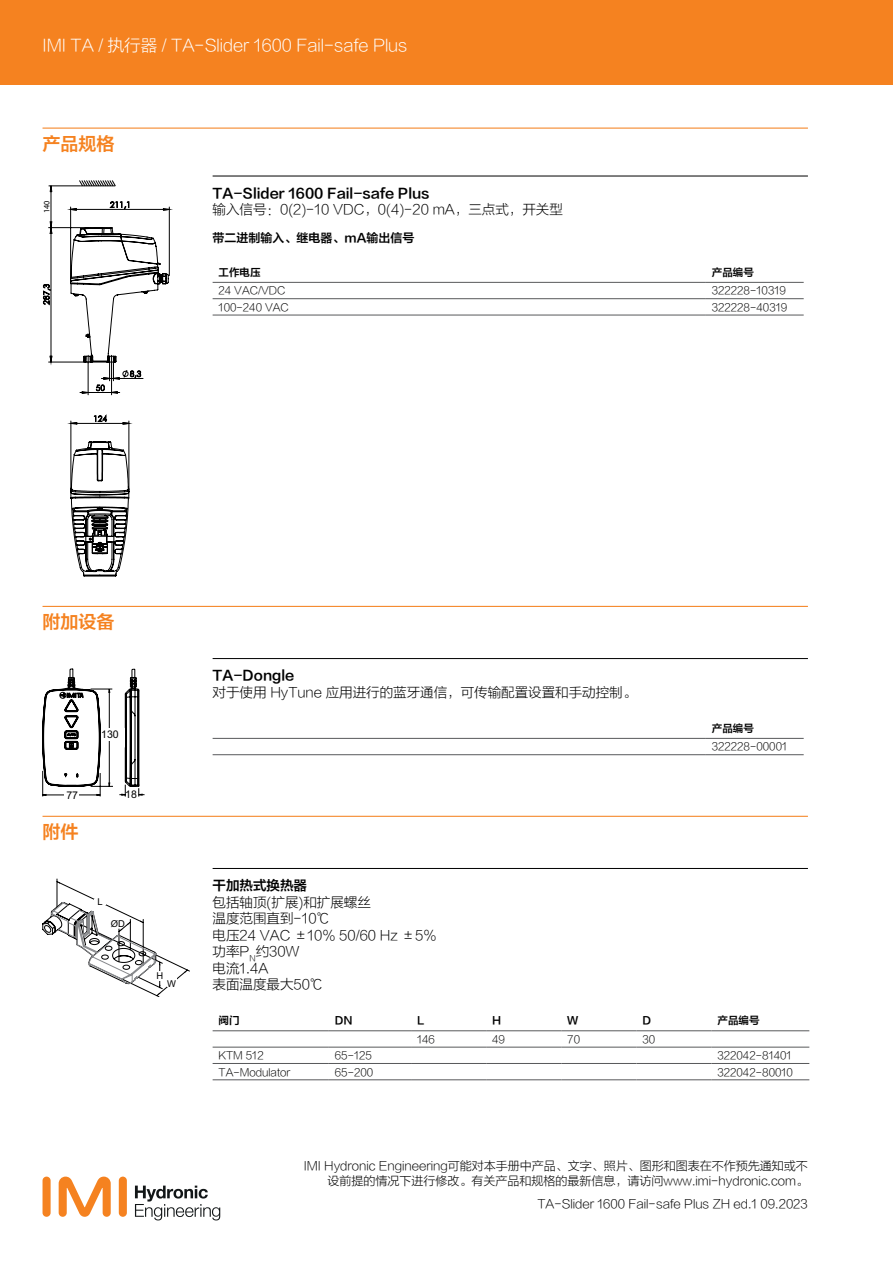
<style>
.page{position:relative;width:893px;height:1263px;background:#fff}
.page>*{position:absolute;margin:0;border:0;box-sizing:border-box;transform-origin:0 0}
.t1{font:18px "FZLTZCHJW GB1 0";color:#f58220}
.t2{font:16.5px "FZLTXHJW GB1 0";color:#fff}
.t3{font:13.5px/16.5px "FZLTXHJW GB1 0";color:#000}
.t4{font:13.5px "FZLTZCHJW GB1 0";color:#000}
.t5{font:12px/15px "FZLTXHJW GB1 0";color:#000;text-align:right}
.t6{font:12px "FZLTZCHJW GB1 0";color:#000}
.t7{font:10.65px "Arial";color:#000}
.t8{font:10.5px "FZLTXHJW GB1 0";color:#000}
.t9{font:10.5px "FZLTZCHJW GB1 0";color:#000}
.t10{font:9.45px "Arial";color:#000}
.t11{font:8.25px "Myriad Pro";color:#000}
.s1{font-family:"FZ Lan Ting Hei S EL GB"}
</style>
<div class="page">
<div style="left:0;top:0;width:893px;height:85px;background:#f58220"></div>
<div style="left:119px;top:1176px;width:8px;height:41px;background:#f58220;border-radius:4px"></div>
<div style="left:43px;top:1176px;width:8px;height:41px;background:#f58220;border-radius:4px"></div>
<svg style="left:59px;top:1176px;width:52px;height:41px"></svg>
<svg style="left:135px;top:1185px;width:85px;height:35px"></svg>
<hr style="left:43px;top:128px;width:765px;height:1px;background:#f58220">
<hr style="left:213px;top:176px;width:595px;height:1px;background:#000">
<hr style="left:43px;top:606px;width:765px;height:1px;background:#f58220">
<hr style="left:213px;top:658px;width:595px;height:1px;background:#000">
<hr style="left:213px;top:282px;width:493px;height:1px;background:#58595b">
<hr style="left:706px;top:282px;width:98px;height:1px;background:#58595b">
<hr style="left:213px;top:298px;width:493px;height:1px;background:#58595b">
<hr style="left:213px;top:315px;width:493px;height:1px;background:#58595b">
<hr style="left:706px;top:298px;width:98px;height:1px;background:#58595b">
<hr style="left:706px;top:315px;width:98px;height:1px;background:#58595b">
<hr style="left:43px;top:816px;width:765px;height:1px;background:#f58220">
<hr style="left:213px;top:868px;width:595px;height:1px;background:#000">
<hr style="left:213px;top:738px;width:493px;height:1px;background:#58595b">
<hr style="left:213px;top:754px;width:493px;height:1px;background:#58595b">
<hr style="left:706px;top:738px;width:98px;height:1px;background:#58595b">
<hr style="left:706px;top:754px;width:98px;height:1px;background:#58595b">
<hr style="left:213px;top:1030px;width:116px;height:1px;background:#58595b">
<hr style="left:329px;top:1030px;width:82px;height:1px;background:#58595b">
<hr style="left:411px;top:1030px;width:75px;height:1px;background:#58595b">
<hr style="left:486px;top:1030px;width:75px;height:1px;background:#58595b">
<hr style="left:561px;top:1030px;width:75px;height:1px;background:#58595b">
<hr style="left:636px;top:1030px;width:75px;height:1px;background:#58595b">
<hr style="left:711px;top:1030px;width:98px;height:1px;background:#58595b">
<hr style="left:213px;top:1047px;width:116px;height:1px;background:#58595b">
<hr style="left:329px;top:1047px;width:82px;height:1px;background:#58595b">
<hr style="left:411px;top:1047px;width:75px;height:1px;background:#58595b">
<hr style="left:486px;top:1047px;width:75px;height:1px;background:#58595b">
<hr style="left:561px;top:1047px;width:75px;height:1px;background:#58595b">
<hr style="left:636px;top:1047px;width:75px;height:1px;background:#58595b">
<hr style="left:711px;top:1047px;width:98px;height:1px;background:#58595b">
<hr style="left:213px;top:1063px;width:116px;height:1px;background:#58595b">
<hr style="left:213px;top:1079px;width:116px;height:1px;background:#58595b">
<hr style="left:329px;top:1063px;width:82px;height:1px;background:#58595b">
<hr style="left:329px;top:1079px;width:82px;height:1px;background:#58595b">
<hr style="left:411px;top:1063px;width:75px;height:1px;background:#58595b">
<hr style="left:411px;top:1079px;width:75px;height:1px;background:#58595b">
<hr style="left:486px;top:1063px;width:75px;height:1px;background:#58595b">
<hr style="left:486px;top:1079px;width:75px;height:1px;background:#58595b">
<hr style="left:561px;top:1063px;width:75px;height:1px;background:#58595b">
<hr style="left:561px;top:1079px;width:75px;height:1px;background:#58595b">
<hr style="left:636px;top:1063px;width:75px;height:1px;background:#58595b">
<hr style="left:636px;top:1079px;width:75px;height:1px;background:#58595b">
<hr style="left:711px;top:1063px;width:98px;height:1px;background:#58595b">
<hr style="left:711px;top:1079px;width:98px;height:1px;background:#58595b">
<hr style="left:169px;top:207px;width:1px;height:69px;background:#000">
<svg style="left:43px;top:180px;width:126px;height:396px"></svg>
<svg style="left:43px;top:669px;width:102px;height:128px"></svg>
<svg style="left:43px;top:879px;width:147px;height:118px"></svg>
<div style="left:94px;top:899px;width:12px;height:6px;background:#fff"></div>
<div style="left:156px;top:971px;width:8px;height:10px;background:#fff"></div>
<div style="left:167px;top:977px;width:10px;height:10px;background:#fff"></div>
<h2 class="t2" style="left:43px;top:37px;width:367px">IMI TA / 执行器 / TA-Slider 1600 Fail-safe Plus</h2>
<h1 class="t1" style="left:43px;top:134px;width:73px">产品规格</h1>
<p class="t11" style="left:42px;top:213px;width:14px;rotate:-90deg">140</p>
<p class="t4" style="left:213px;top:186px;width:219px">TA-Slider 1600 Fail-safe Plus</p>
<p class="t3" style="left:213px;top:202px;width:352px">输入信号：0(2)-10 VDC，0(4)-20 mA，三点式，开关型</p>
<p class="t6" style="left:213px;top:231px;width:203px">带二进制输入、继电器、mA输出信号</p>
<p class="t9" style="left:219px;top:267px;width:43px">工作电压</p>
<p class="t9" style="left:712px;top:267px;width:43px">产品编号</p>
<p class="t8" style="left:219px;top:285px;width:68px">24 VAC/VDC</p>
<p class="t8" style="left:712px;top:285px;width:75px">322228-10319</p>
<p class="t8" style="left:219px;top:302px;width:72px">100-240 VAC</p>
<p class="t8" style="left:712px;top:302px;width:77px">322228-40319</p>
<h1 class="t1" style="left:43px;top:612px;width:73px">附加设备</h1>
<p class="t7" style="left:66px;top:788px;width:13px">77</p>
<h1 class="t1" style="left:43px;top:822px;width:37px">附件</h1>
<p class="t7" style="left:101px;top:727px;width:19px">130</p>
<p class="t7" style="left:125px;top:787px;width:13px">18</p>
<p class="t10" style="left:98px;top:895px;width:7px">L</p>
<p class="t10" style="left:111px;top:917px;width:16px">ØD</p>
<p class="t10" style="left:156px;top:969px;width:8px">H</p>
<p class="t10" style="left:167px;top:977px;width:10px">W</p>
<p class="t4" style="left:213px;top:668px;width:83px">TA-Dongle</p>
<p class="t3" style="left:213px;top:684px;width:425px">对于使用 HyTune 应用进行的蓝牙通信，可传输配置设置和手动控制。</p>
<p class="t9" style="left:712px;top:723px;width:43px">产品编号</p>
<p class="t8" style="left:712px;top:741px;width:77px">322228-00001</p>
<p class="t4" style="left:213px;top:878px;width:96px">干加热式换热器</p>
<p class="t3" style="left:213px;top:894px;width:225px">包括轴顶(扩展)和扩展螺丝<br>温度范围直到-10℃<br>电压24 VAC ±10% 50/60 Hz ±5%功率P<sub>N</sub>约30W<br>电流1.4A<br>表面温度最大50℃</p>
<p class="t9" style="left:219px;top:1015px;width:22px">阀门</p>
<p class="t9" style="left:335px;top:1015px;width:19px">DN</p>
<p class="t9" style="left:417px;top:1015px;width:9px">L</p>
<p class="t9" style="left:492px;top:1015px;width:11px">H</p>
<p class="t9" style="left:567px;top:1015px;width:13px">W</p>
<p class="t9" style="left:642px;top:1015px;width:10px">D</p>
<p class="t9" style="left:717px;top:1015px;width:43px">产品编号</p>
<p class="t8" style="left:417px;top:1034px;width:19px">146</p>
<p class="t8" style="left:492px;top:1034px;width:14px">49</p>
<p class="t8" style="left:567px;top:1034px;width:14px">70</p>
<p class="t8" style="left:642px;top:1034px;width:14px">30</p>
<p class="t8" style="left:219px;top:1050px;width:47px">KTM 512</p>
<p class="t8" style="left:335px;top:1050px;width:39px">65-125</p>
<p class="t8" style="left:717px;top:1050px;width:76px">322042-81401</p>
<p class="t8" style="left:219px;top:1066px;width:73px">TA-Modulator</p>
<p class="t8" style="left:335px;top:1066px;width:40px">65-200</p>
<p class="t8" style="left:717px;top:1066px;width:77px">3220<span class="s1">4</span>2-80010</p>
<p class="t5" style="left:304px;top:1158px;width:506px">IMI Hydronic Engineering可能对本手册中产品、文字、照片、图形和图表在不作预先通知或不设前提的情况下进行修改。有关产品和规格的最新信息，请访问www.imi-hydronic.com。</p>
<p class="t5" style="left:537px;top:1197px;width:272px">TA-Slider 1600 Fail-safe Plus ZH ed.1 09.2023</p>
</div>
